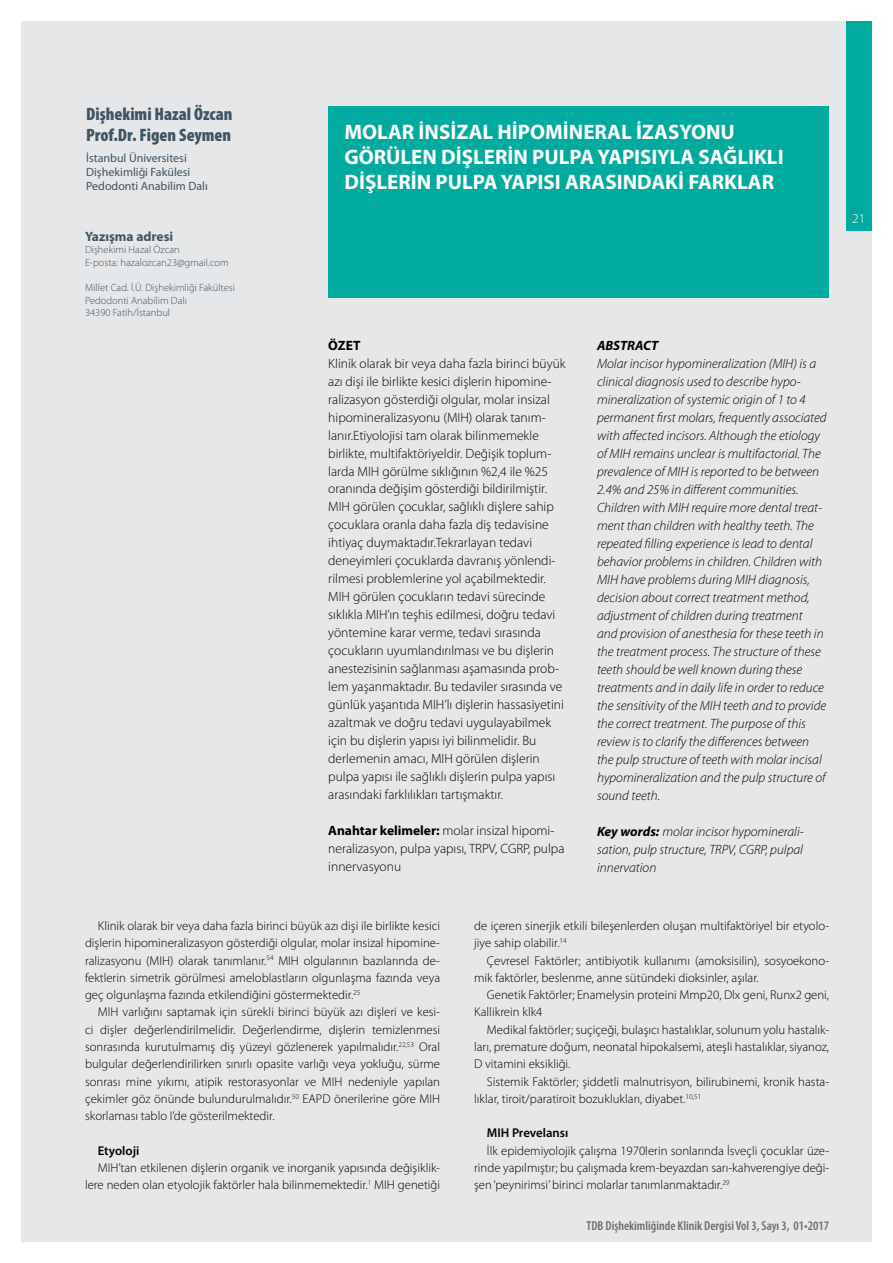
<style>
.page{position:relative;width:893px;height:1263px;background:#fff}
.page>*{position:absolute;margin:0;border:0;box-sizing:border-box;transform-origin:0 0}
.t1{font:700 21px/25.2px "Myriad Pro";color:#fff}
.t2{font:900 condensed 18px/21.6px "Myriad Pro";color:#3f5564}
.t3{font:300 13.5px/18px "Myriad Pro";color:#000}
.t4{font:italic 300 13.5px/18px "Myriad Pro";color:#000}
.t5{font:700 13.5px "Myriad Pro";color:#3f5564}
.t6{font:300 13.5px "Myriad Pro";color:#fff}
.t7{font:600 condensed 13.05px "Myriad Pro";color:#6d6e71}
.t8{font:300 12.75px "Myriad Pro";color:#000}
.t9{font:600 12.75px "Myriad Pro";color:#000}
.t10{font:12px/14.4px "Myriad Pro";color:#3f5564}
.t11{font:300 10.5px/12.6px "Myriad Pro";color:#3f5564}
.s1{font-weight:700}
</style>
<div class="page">
<div style="left:21px;top:21px;width:851px;height:1221px;background:#e6e7e8"></div>
<div style="left:846px;top:161px;width:26px;height:70px;background:#00aa9f"></div>
<div style="left:846px;top:91px;width:26px;height:70px;background:#00aa9f"></div>
<div style="left:846px;top:21px;width:26px;height:70px;background:#00aa9f"></div>
<div style="left:328px;top:106px;width:501px;height:192px;background:#00aa9f"></div>
<p class="t2" style="left:86px;top:102px;width:148px">Dişhekimi Hazal Özcan<br>Prof.Dr. Figen Seymen</p>
<p class="t10" style="left:86px;top:150px;width:123px">İstanbul Üniversitesi<br>Dişhekimliği Fakülesi<br>Pedodonti Anabilim Dalı</p>
<p class="t5" style="left:85px;top:227px;width:90px">Yazışma adresi</p>
<p class="t11" style="left:85px;top:243px;width:145px">Dişhekimi Hazal Özcan<br>E-posta: hazalozcan23@gmail.com</p>
<p class="t11" style="left:85px;top:281px;width:151px">Millet Cad. İ.Ü. Dişhekimliği Fakültesi<br>Pedodonti Anabilim Dalı<br>34390 Fatih/İstanbul</p>
<p class="t1" style="left:344px;top:119px;width:441px">MOLAR İNSİZAL HİPOMİNERAL İZASYONU<br>GÖRÜLEN DİŞLERİN PULPA YAPISIYLA SAĞLIKLI<br>DİŞLERİN PULPA YAPISI ARASINDAKİ FARKLAR</p>
<p class="t3" style="left:328px;top:336px;width:239px"><span class="s1">ÖZET<br></span>Klinik olarak bir veya daha fazla birinci büyük azı dişi ile birlikte kesici dişlerin hipomine&shy;ralizasyon gösterdiği olgular, molar insizal hipomineralizasyonu (MIH) olarak tanım&shy;lanır.Etiyolojisi tam olarak bilinmemekle birlikte, multifaktöriyeldir. Değişik toplum&shy;larda MIH görülme sıklığının %2,4 ile %25 oranında değişim gösterdiği bildirilmiştir.<br>MIH görülen çocuklar, sağlıklı dişlere sahip çocuklara oranla daha fazla diş tedavisine ihtiyaç duymaktadır.Tekrarlayan tedavi deneyimleri çocuklarda davranış yönlendi&shy;rilmesi problemlerine yol açabilmektedir.<br>MIH görülen çocukların tedavi sürecinde sıklıkla MIH’ın teşhis edilmesi, doğru tedavi yöntemine karar verme, tedavi sırasında çocukların uyumlandırılması ve bu dişlerin anestezisinin sağlanması aşamasında prob&shy;lem yaşanmaktadır. Bu tedaviler sırasında ve günlük yaşantıda MIH’lı dişlerin hassasiyetini azaltmak ve doğru tedavi uygulayabilmek için bu dişlerin yapısı iyi bilinmelidir. Bu derlemenin amacı, MIH görülen dişlerin pulpa yapısı ile sağlıklı dişlerin pulpa yapısı arasındaki farklılıkları tartışmaktır.</p>
<p class="t3" style="left:328px;top:822px;width:238px"><span class="s1">Anahtar kelimeler:</span> molar insizal hipomi&shy;neralizasyon, pulpa yapısı, TRPV, CGRP, pulpa innervasyonu</p>
<p class="t4" style="left:597px;top:337px;width:231px"><span class="s1">ABSTRACT<br></span>Molar incisor hypomineralization (MIH) is a clinical diagnosis used to describe hypo&shy;mineralization of systemic origin of 1 to 4 permanent first molars, frequently associated with affected incisors. Although the etiology of MIH remains unclear is multifactorial. The prevalence of MIH is reported to be between 2.4% and 25% in different communities.<br>Children with MIH require more dental treat&shy;ment than children with healthy teeth. The repeated filling experience is lead to dental behavior problems in children. Children with MIH have problems during MIH diagnosis, decision about correct treatment method, adjustment of children during treatment and provision of anesthesia for these teeth in the treatment process. The structure of these teeth should be well known during these treatments and in daily life in order to reduce the sensitivity of the MIH teeth and to provide the correct treatment. The purpose of this review is to clarify the differences between the pulp structure of teeth with molar incisal hypomineralization and the pulp structure of sound teeth.</p>
<p class="t4" style="left:597px;top:822px;width:208px;text-align:justify"><span class="s1">Key words:</span> molar incisor hypominerali&shy;sation, pulp structure, TRPV, CGRP, pulpal innervation</p>
<p class="t8" style="left:98px;top:918px;width:344px">Klinik olarak bir veya daha fazla birinci büyük azı dişi ile birlikte kesici</p>
<p class="t8" style="left:85px;top:935px;width:357px">dişlerin hipomineralizasyon gösterdiği olgular, molar insizal hipomine-</p>
<p class="t8" style="left:85px;top:953px;width:357px">ralizasyonu (MIH) olarak tanımlanır.<sup>54</sup> MIH olgularının bazılarında de-</p>
<p class="t8" style="left:85px;top:970px;width:357px">fektlerin simetrik görülmesi ameloblastların olgunlaşma fazında veya</p>
<p class="t8" style="left:85px;top:987px;width:277px">geç olgunlaşma fazında etkilendiğini göstermektedir.<sup>25</sup></p>
<p class="t8" style="left:98px;top:1004px;width:344px">MIH varlığını saptamak için sürekli birinci büyük azı dişleri ve kesi-</p>
<p class="t8" style="left:85px;top:1022px;width:357px">ci dişler değerlendirilmelidir. Değerlendirme, dişlerin temizlenmesi</p>
<p class="t8" style="left:85px;top:1039px;width:357px">sonrasında kurutulmamış diş yüzeyi gözlenerek yapılmalıdır.<sup>22,53</sup> Oral</p>
<p class="t8" style="left:85px;top:1056px;width:357px">bulgular değerlendirilirken sınırlı opasite varlığı veya yokluğu, sürme</p>
<p class="t8" style="left:85px;top:1073px;width:357px">sonrası mine yıkımı, atipik restorasyonlar ve MIH nedeniyle yapılan</p>
<p class="t8" style="left:85px;top:1091px;width:357px">çekimler göz önünde bulundurulmalıdır.<sup>50</sup> EAPD önerilerine göre MIH</p>
<p class="t8" style="left:85px;top:1108px;width:191px">skorlaması tablo I’de gösterilmektedir.</p>
<p class="t9" style="left:98px;top:1142px;width:43px">Etyoloji</p>
<p class="t8" style="left:98px;top:1160px;width:344px">MIH’tan etkilenen dişlerin organik ve inorganik yapısında değişiklik-</p>
<p class="t8" style="left:85px;top:1177px;width:357px">lere neden olan etyolojik faktörler hala bilinmemektedir.<sup>1</sup> MIH genetiği</p>
<p class="t8" style="left:474px;top:918px;width:357px">de içeren sinerjik etkili bileşenlerden oluşan multifaktöriyel bir etyolo-</p>
<p class="t8" style="left:474px;top:935px;width:94px">jiye sahip olabilir.<sup>14</sup></p>
<p class="t8" style="left:487px;top:953px;width:344px">Çevresel Faktörler; antibiyotik kullanımı (amoksisilin), sosyoekono-</p>
<p class="t8" style="left:474px;top:970px;width:286px">mik faktörler, beslenme, anne sütündeki dioksinler, aşılar.</p>
<p class="t8" style="left:487px;top:987px;width:344px">Genetik Faktörler; Enamelysin proteini Mmp20, Dlx geni, Runx2 geni,</p>
<p class="t8" style="left:474px;top:1004px;width:70px">Kallikrein klk4</p>
<p class="t8" style="left:487px;top:1022px;width:344px">Medikal faktörler; suçiçeği, bulaşıcı hastalıklar, solunum yolu hastalık-</p>
<p class="t8" style="left:474px;top:1039px;width:357px">ları, premature doğum, neonatal hipokalsemi, ateşli hastalıklar, siyanoz,</p>
<p class="t8" style="left:474px;top:1056px;width:98px">D vitamini eksikliği.</p>
<p class="t8" style="left:487px;top:1073px;width:344px">Sistemik Faktörler; şiddetli malnutrisyon, bilirubinemi, kronik hasta-</p>
<p class="t8" style="left:474px;top:1091px;width:229px">lıklar, tiroit/paratiroit bozuklukları, diyabet.<sup>10,51</sup></p>
<p class="t9" style="left:487px;top:1125px;width:83px">MIH Prevelansı</p>
<p class="t8" style="left:487px;top:1142px;width:344px">İlk epidemiyolojik çalışma 1970lerin sonlarında İsveçli çocuklar üze-</p>
<p class="t8" style="left:474px;top:1160px;width:357px">rinde yapılmıştır; bu çalışmada krem-beyazdan sarı-kahverengiye deği-</p>
<p class="t8" style="left:474px;top:1177px;width:257px">şen ‘peynirimsi’ birinci molarlar tanımlanmaktadır.<sup>29</sup></p>
<p class="t7" style="left:586px;top:1218px;width:244px">TDB Dişhekimliğinde Klinik Dergisi Vol 3, Sayı 3, 01•2017</p>
<p class="t6" style="left:852px;top:210px;width:15px">21</p>
</div>
